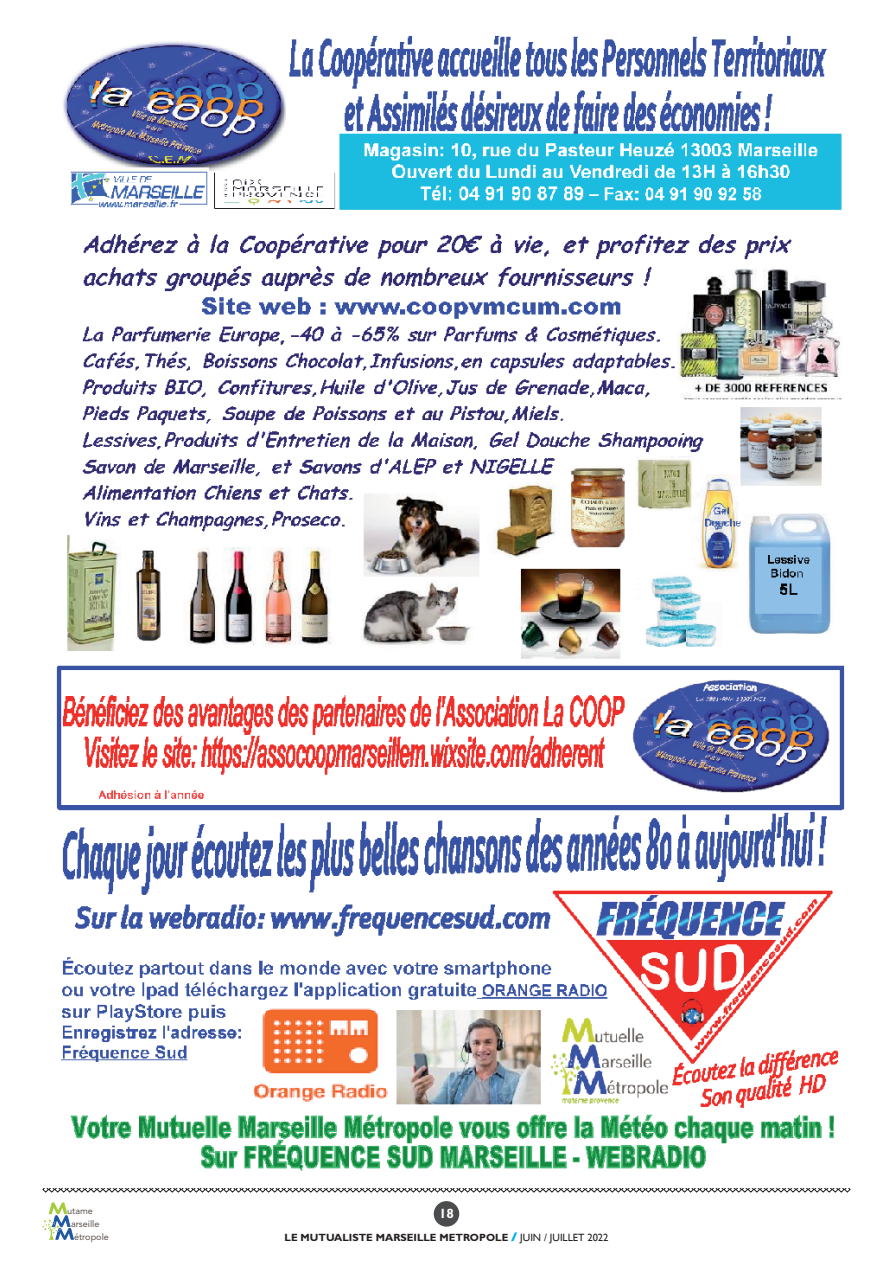
<style>
.page{position:relative;width:893px;height:1263px;background:#fff}
.page>*{position:absolute;margin:0;border:0;box-sizing:border-box;transform-origin:0 0}
.t1{font:700 13.5px "Gill Sans";color:#fff}
.t2{font:700 10.5px "Gill Sans";color:#231f20}
.t3{font:9.15px "Avenir";color:#59514c}
.s1{font-family:"Impact";font-weight:400;color:#00aeef}
.s2{font-weight:400}
</style>
<div class="page">
<div style="left:434px;top:1201px;width:25px;height:25px;background:#4b4c4d;border-radius:50%"></div>
<svg style="left:42px;top:1188px;width:809px;height:5px"></svg>
<svg style="left:43px;top:1202px;width:31px;height:38px"></svg>
<img style="left:56px;top:35px;width:789px;height:1136px">
<p class="t3" style="left:67px;top:1206px;width:27px">utame</p>
<p class="t3" style="left:71px;top:1218px;width:30px">arseille</p>
<p class="t3" style="left:74px;top:1231px;width:36px">étropole</p>
<p class="t1" style="left:439px;top:1205px;width:16px">18</p>
<p class="t2" style="left:285px;top:1231px;width:325px">LE MUTUALISTE MARSEILLE METROPOLE <span class="s1">/</span> <span class="s2">JUIN / JUILLET 2022</span></p>
</div>
